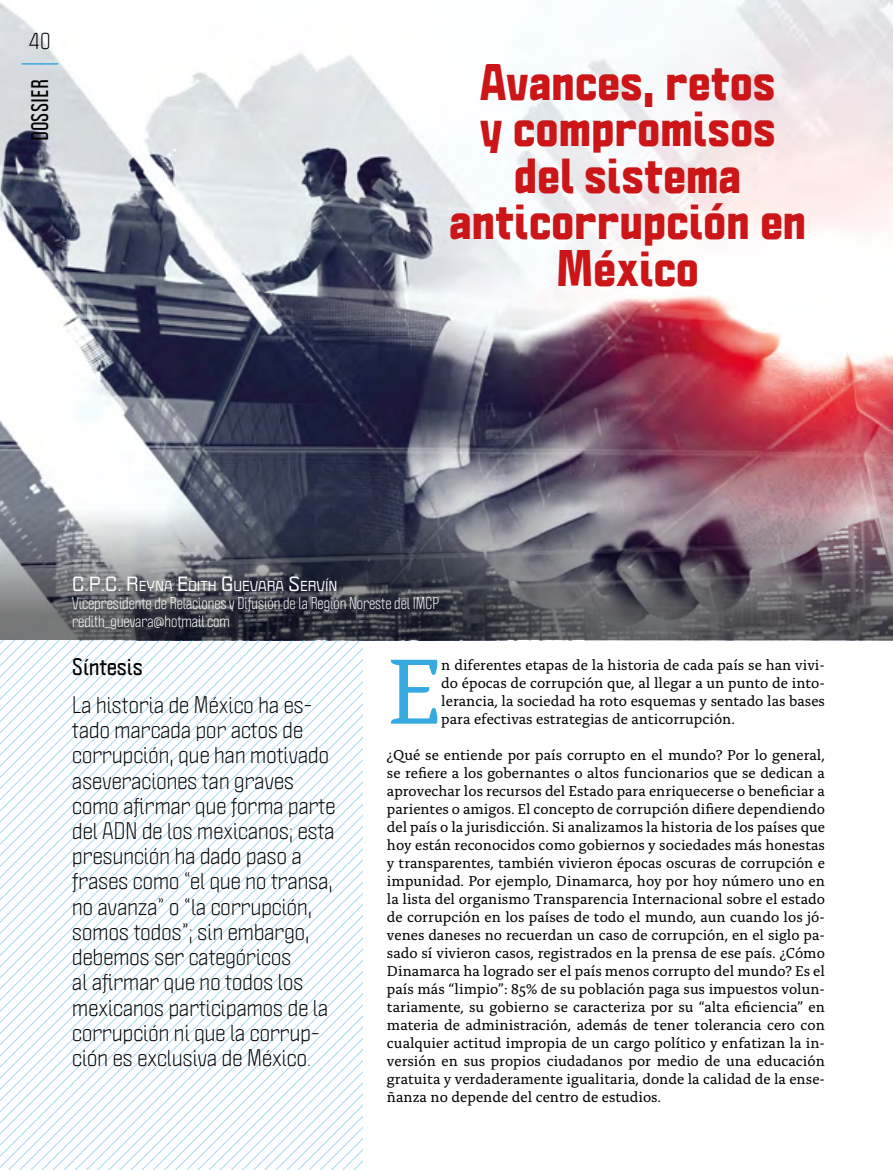
<style>
.page{position:relative;width:893px;height:1170px;background:#fff}
.page>*{position:absolute;margin:0;border:0;box-sizing:border-box;transform-origin:0 0}
.t1{font:97.05px "Alda OTCEV";color:#36a9e1}
.t2{font:900 45px/46.5px "Politica";color:#cb1517;text-align:center}
.t3{font:21px/25.2px "Politica";letter-spacing:.01em;color:#000}
.t4{font:700 21px "Politica";color:#000}
.t5{font:700 condensed 21px "Politica";letter-spacing:.01em;color:#000}
.t6{font:15px/18px "Alda OTCEV";color:#000;text-align:justify}
.t7{font:condensed 15px/18px "Politica";color:#fff}
.t8{font:12.6px "Politica Bold Xp";color:#fff}
.s1{font-size:18px}
</style>
<div class="page">
<img style="left:0;top:0;width:893px;height:489px">
<svg style="left:0;top:489px;width:893px;height:151px;background:#696771"></svg>
<svg style="left:7px;top:640px;width:11px;height:529px"></svg>
<svg style="left:18px;top:640px;width:12px;height:529px"></svg>
<svg style="left:30px;top:640px;width:11px;height:529px"></svg>
<svg style="left:41px;top:640px;width:11px;height:529px"></svg>
<svg style="left:52px;top:640px;width:11px;height:529px"></svg>
<svg style="left:63px;top:640px;width:11px;height:529px"></svg>
<svg style="left:74px;top:640px;width:11px;height:529px"></svg>
<svg style="left:85px;top:640px;width:11px;height:529px"></svg>
<svg style="left:96px;top:640px;width:12px;height:529px"></svg>
<svg style="left:108px;top:640px;width:11px;height:529px"></svg>
<svg style="left:119px;top:640px;width:11px;height:529px"></svg>
<svg style="left:130px;top:640px;width:11px;height:529px"></svg>
<svg style="left:141px;top:640px;width:11px;height:529px"></svg>
<svg style="left:152px;top:640px;width:11px;height:529px"></svg>
<svg style="left:163px;top:640px;width:11px;height:529px"></svg>
<svg style="left:174px;top:640px;width:11px;height:529px"></svg>
<svg style="left:185px;top:640px;width:12px;height:529px"></svg>
<svg style="left:197px;top:640px;width:11px;height:529px"></svg>
<svg style="left:208px;top:640px;width:11px;height:529px"></svg>
<svg style="left:219px;top:640px;width:11px;height:529px"></svg>
<svg style="left:230px;top:640px;width:11px;height:529px"></svg>
<svg style="left:241px;top:640px;width:11px;height:529px"></svg>
<svg style="left:252px;top:640px;width:11px;height:529px"></svg>
<svg style="left:263px;top:640px;width:12px;height:529px"></svg>
<svg style="left:275px;top:640px;width:11px;height:529px"></svg>
<svg style="left:286px;top:640px;width:77px;height:529px"></svg>
<hr style="left:21px;top:63px;width:37px;height:2px;background:#36a9e1">
<h3 class="t3" style="left:29px;top:26px;width:24px">40</h3>
<h3 class="t5" style="left:24px;top:141px;width:64px;rotate:-90deg">DOSSIER</h3>
<h2 class="t2" style="left:449px;top:57px;width:359px">Avances, retos<br>y compromisos del sistema anticorrupción en<br>México</h2>
<p class="t8" style="left:72px;top:576px;width:179px"><span class="s1">C.P.C. R</span> EYNA <span class="s1">E</span>DITH <span class="s1">G</span>UEVA</p>
<p class="t8" style="left:267px;top:576px;width:72px">RA <span class="s1">S</span>ERVÍN</p>
<p class="t7" style="left:72px;top:593px;width:368px">Vicepresidente de Relaciones y Difusión de la Región Noreste del IMCP redith_guevara@hotmail.com</p>
<h3 class="t4" style="left:72px;top:651px;width:72px">Síntesis</h3>
<p class="t3" style="left:72px;top:690px;width:264px">La historia de México ha es&shy;tado marcada por actos de corrupción, que han motivado aseveraciones tan graves como afirmar que forma parte del ADN de los mexicanos; esta presunción ha dado paso a frases como “el que no transa, no avanza” o “la corrupción, somos todos”; sin embargo, debemos ser categóricos<br>al afirmar que no todos los mexicanos participamos de la corrupción ni que la corrup&shy;ción es exclusiva de México.</p>
<h1 class="t1" style="left:387px;top:619px;width:57px">E</h1>
<p class="t6" style="left:441px;top:654px;width:385px">n diferentes etapas de la historia de cada país se han vivi&shy;do épocas de corrupción que, al llegar a un punto de into&shy;lerancia, la sociedad ha roto esquemas y sentado las bases para efectivas estrategias de anticorrupción.</p>
<p class="t6" style="left:387px;top:744px;width:440px">¿Qué se entiende por país corrupto en el mundo? Por lo general, se refiere a los gobernantes o altos funcionarios que se dedican a aprovechar los recursos del Estado para enriquecerse o beneficiar a parientes o amigos. El concepto de corrupción difiere dependiendo del país o la jurisdicción. Si analizamos la historia de los países que hoy están reconocidos como gobiernos y sociedades más honestas y transparentes, también vivieron épocas oscuras de corrupción e impunidad. Por ejemplo, Dinamarca, hoy por hoy número uno en la lista del organismo Transparencia Internacional sobre el estado de corrupción en los países de todo el mundo, aun cuando los jó&shy;venes daneses no recuerdan un caso de corrupción, en el siglo pa&shy;sado sí vivieron casos, registrados en la prensa de ese país. ¿Cómo Dinamarca ha logrado ser el país menos corrupto del mundo? Es el país más “limpio”: 85% de su población paga sus impuestos volun&shy;tariamente, su gobierno se caracteriza por su “alta eficiencia” en materia de administración, además de tener tolerancia cero con cualquier actitud impropia de un cargo político y enfatizan la in&shy;versión en sus propios ciudadanos por medio de una educación gratuita y verdaderamente igualitaria, donde la calidad de la ense&shy;ñanza no depende del centro de estudios.</p>
</div>
